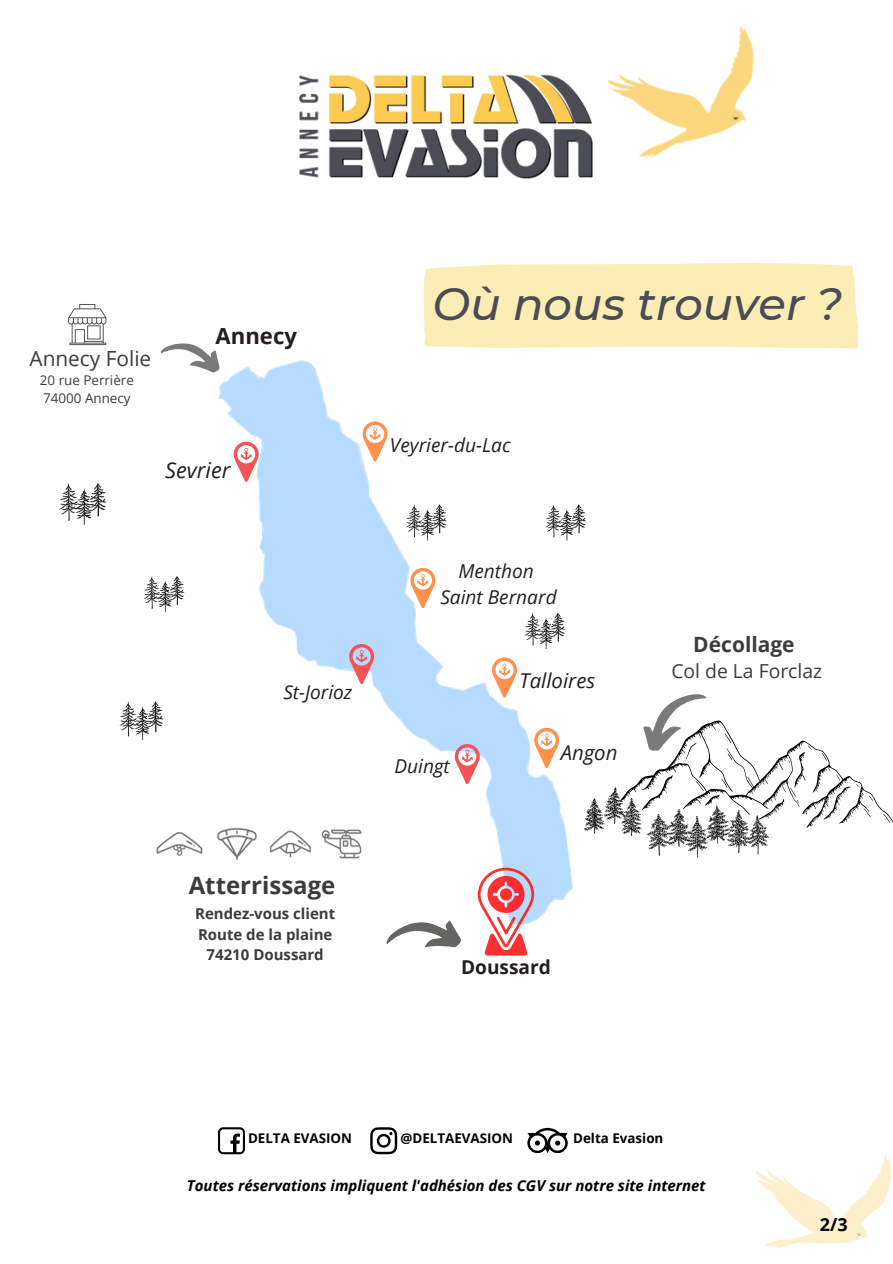
<style>
.page{position:relative;width:893px;height:1264px;background:#fff}
.page>*{position:absolute;margin:0;border:0;box-sizing:border-box;transform-origin:0 0}
.t1{font:italic 500 45px "Montserrat";color:#4c4c54}
.t2{font:700 24px "Open Sans";color:#3c3c3b}
.t3{font:700 22.2px "Open Sans";color:#231f1f}
.t4{font:italic 21.75px "Open Sans";color:#231f1f}
.t5{font:700 21px "Open Sans";color:#3c3c3b}
.t6{font:20.85px "Open Sans";color:#3c3c3b}
.t7{font:italic 20.4px "Open Sans";color:#231f1f}
.t8{font:19.35px "Open Sans";color:#3c3c3b}
.t9{font:italic 19.2px "Open Sans";color:#231f1f}
.t10{font:italic 19.05px "Open Sans";color:#231f1f}
.t11{font:700 19.05px "Open Sans";color:#231f1f}
.t12{font:700 18px "Open Sans";color:#000}
.t13{font:italic 700 15px "Open Sans";color:#000}
.t14{font:700 15px "Open Sans";color:#3c3c3b}
.t15{font:700 13.35px "Open Sans";color:#000}
.t16{font:13.35px "Open Sans";color:#3c3c3b}
</style>
<div class="page">
<img style="left:621px;top:26px;width:133px;height:132px">
<img style="left:299px;top:74px;width:322px;height:105px">
<div style="left:424px;top:263px;width:434px;height:85px;background:#fcecb6"></div>
<img style="left:163px;top:335px;width:459px;height:587px">
<img style="left:213px;top:812px;width:44px;height:63px">
<img style="left:257px;top:812px;width:51px;height:63px">
<img style="left:156px;top:812px;width:57px;height:63px">
<img style="left:308px;top:812px;width:67px;height:63px">
<svg style="left:386px;top:920px;width:75px;height:27px"></svg>
<svg style="left:478px;top:867px;width:56px;height:88px"></svg>
<svg style="left:584px;top:680px;width:308px;height:177px"></svg>
<svg style="left:119px;top:701px;width:44px;height:39px"></svg>
<svg style="left:68px;top:304px;width:38px;height:41px"></svg>
<svg style="left:144px;top:576px;width:40px;height:36px"></svg>
<svg style="left:59px;top:483px;width:47px;height:42px"></svg>
<svg style="left:545px;top:504px;width:41px;height:36px"></svg>
<svg style="left:406px;top:504px;width:40px;height:36px"></svg>
<svg style="left:524px;top:612px;width:41px;height:37px"></svg>
<svg style="left:160px;top:335px;width:64px;height:39px"></svg>
<img style="left:756px;top:1155px;width:135px;height:94px">
<svg style="left:218px;top:1127px;width:27px;height:27px"></svg>
<svg style="left:370px;top:1127px;width:27px;height:27px"></svg>
<svg style="left:527px;top:1127px;width:40px;height:25px"></svg>
<svg style="left:454px;top:744px;width:27px;height:40px"></svg>
<svg style="left:349px;top:644px;width:27px;height:40px"></svg>
<svg style="left:234px;top:441px;width:26px;height:41px"></svg>
<svg style="left:362px;top:421px;width:27px;height:41px"></svg>
<svg style="left:410px;top:568px;width:27px;height:40px"></svg>
<svg style="left:492px;top:657px;width:26px;height:40px"></svg>
<svg style="left:534px;top:727px;width:27px;height:41px"></svg>
<p class="t6" style="left:30px;top:344px;width:123px">Annecy Folie</p>
<p class="t16" style="left:40px;top:370px;width:95px">20 rue Perrière</p>
<p class="t16" style="left:43px;top:388px;width:89px">74000 Annecy</p>
<p class="t3" style="left:215px;top:320px;width:83px">Annecy</p>
<p class="t4" style="left:165px;top:454px;width:67px">Sevrier</p>
<p class="t10" style="left:283px;top:678px;width:70px">St-Jorioz</p>
<p class="t2" style="left:189px;top:867px;width:148px">Atterrissage</p>
<p class="t14" style="left:195px;top:903px;width:142px">Rendez-vous client</p>
<p class="t14" style="left:198px;top:923px;width:136px">Route de la plaine</p>
<p class="t14" style="left:207px;top:943px;width:119px">74210 Doussard</p>
<p class="t1" style="left:432px;top:277px;width:411px">Où nous trouver ?</p>
<p class="t9" style="left:390px;top:431px;width:122px">Veyrier-du-Lac</p>
<p class="t9" style="left:458px;top:557px;width:77px">Menthon</p>
<p class="t9" style="left:440px;top:584px;width:118px">Saint Bernard</p>
<p class="t10" style="left:394px;top:752px;width:57px">Duingt</p>
<p class="t7" style="left:519px;top:665px;width:77px">Talloires</p>
<p class="t7" style="left:561px;top:738px;width:58px">Angon</p>
<p class="t5" style="left:693px;top:629px;width:103px">Décollage</p>
<p class="t8" style="left:671px;top:657px;width:152px">Col de La Forclaz</p>
<p class="t11" style="left:461px;top:953px;width:91px">Doussard</p>
<p class="t15" style="left:248px;top:1128px;width:106px">DELTA EVASION</p>
<p class="t15" style="left:400px;top:1128px;width:114px">@DELTAEVASION</p>
<p class="t15" style="left:573px;top:1128px;width:92px">Delta Evasion</p>
<p class="t13" style="left:187px;top:1175px;width:520px">Toutes réservations impliquent l'adhésion des CGV sur notre site internet</p>
<p class="t12" style="left:819px;top:1211px;width:29px">2/3</p>
</div>
